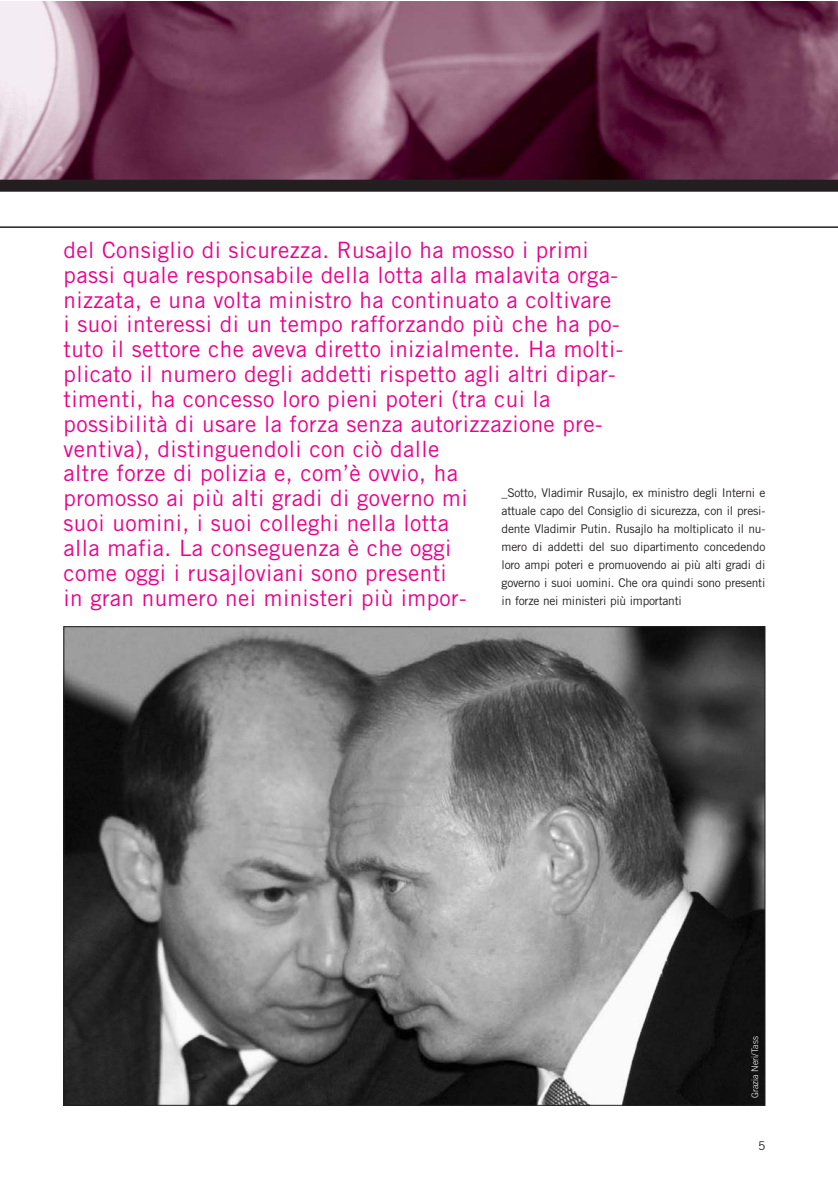
<style>
.page{position:relative;width:838px;height:1191px;background:#fff}
.page>*{position:absolute;margin:0;border:0;box-sizing:border-box;transform-origin:0 0}
.t1{font:22.5px/24.8px "Trade Gothic";letter-spacing:.02em;color:#ec008c}
.t2{font:12px/18px "Trade Gothic";letter-spacing:-.02em;color:#231f20;text-align:justify}
.t3{font:300 9px "Trade Gothic";color:#fff}
</style>
<div class="page">
<img style="left:0;top:1px;width:837px;height:179px">
<hr style="left:0;top:226px;width:837px;height:2px;background:#231f20">
<div style="left:0;top:180px;width:837px;height:12px;background:#231f20"></div>
<img style="left:65px;top:628px;width:698px;height:475px">
<p class="t1" style="left:63px;top:239px;width:561px">del Consiglio di sicurezza. Rusajlo ha mosso i primi passi quale responsabile della lotta alla malavita orga&shy;nizzata, e una volta ministro ha continuato a coltivare<br>i suoi interessi di un tempo rafforzando più che ha po&shy;tuto il settore che aveva diretto inizialmente. Ha molti&shy;plicato il numero degli addetti rispetto agli altri dipar&shy;timenti, ha concesso loro pieni poteri (tra cui la possibilità di usare la forza senza autorizzazione pre&shy;ventiva), distinguendoli con ciò dalle<br>altre forze di polizia e, com’è ovvio, ha<br>promosso ai più alti gradi di governo mi<br>suoi uomini, i suoi colleghi nella lotta<br>alla mafia. La conseguenza è che oggi<br>come oggi i rusajloviani sono presenti<br>in gran numero nei ministeri più impor-</p>
<p class="t2" style="left:501px;top:484px;width:265px">_Sotto, Vladimir Rusajlo, ex ministro degli Interni e attuale capo del Consiglio di sicurezza, con il presi&shy;dente Vladimir Putin. Rusajlo ha moltiplicato il nu&shy;mero di addetti del suo dipartimento concedendo loro ampi poteri e promuovendo ai più alti gradi di governo i suoi uomini. Che ora quindi sono presenti in forze nei ministeri più importanti</p>
<p class="t3" style="left:751px;top:1098px;width:63px;rotate:-90deg">Grazia Neri/Tass</p>
<p class="t2" style="left:758px;top:1137px;width:9px">5</p>
</div>
